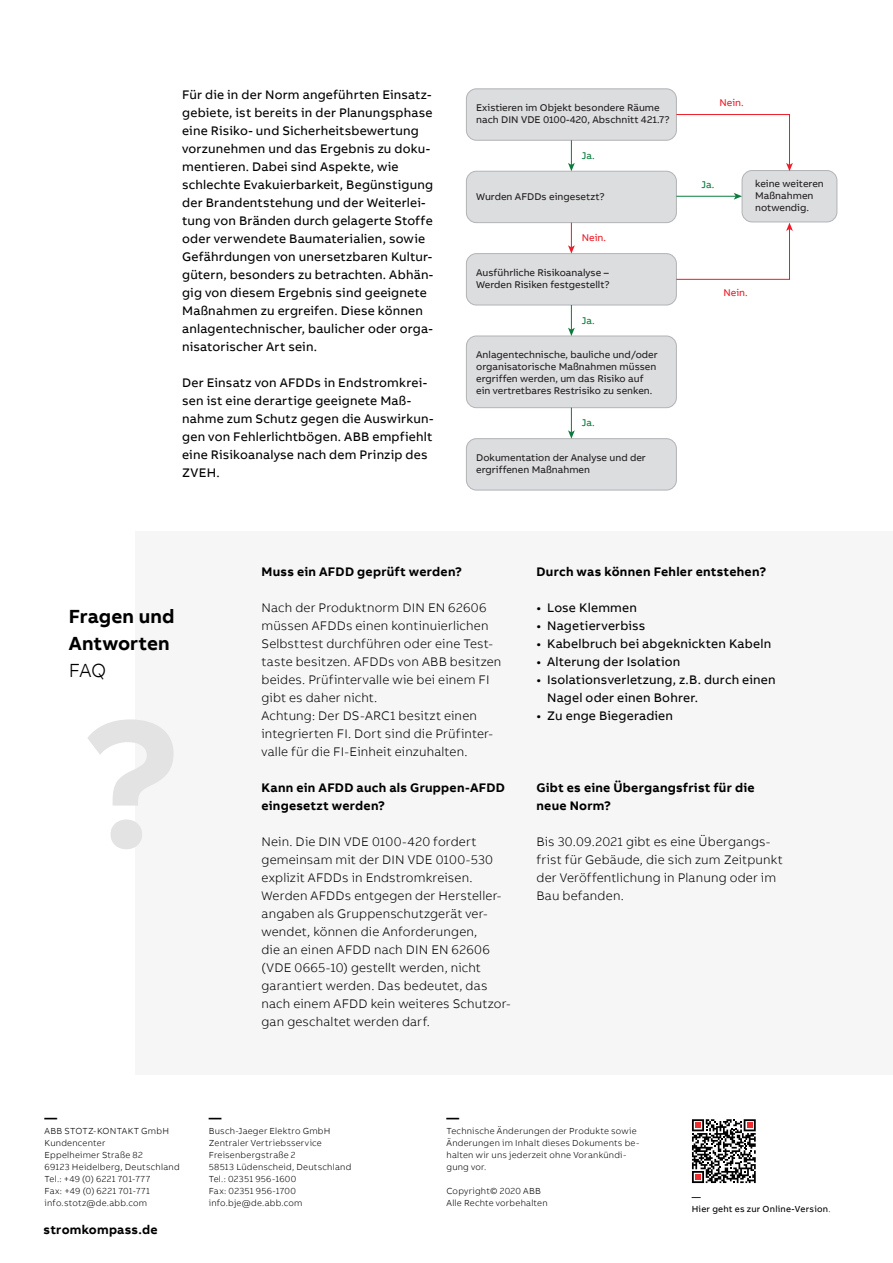
<style>
.page{position:relative;width:893px;height:1263px;background:#fff}
.page>*{position:absolute;margin:0;border:0;box-sizing:border-box;transform-origin:0 0}
.Header_Information_7{font:700 186px "AB Bvoice";color:#e3e3e3}
.Copytext_8_5pt_12pt{font:700 19.5px/27px "AB Bvoice";letter-spacing:.005em;color:#000}
.Copytext_8_5pt_12pt-2{font:300 19.5px "AB Bvoice";color:#000}
.Copytext_8_5pt_12pt-3{font:12.75px/18px "AB Bvoice";letter-spacing:.015em;color:#000}
.Copytext_8_5pt_12pt-4{font:300 12.75px/18px "AB Bvoice";letter-spacing:.01em;color:#000}
.Copytext_8_5pt_12pt-5{font:700 12.75px/18px "AB Bvoice";letter-spacing:.02em;color:#000}
.Contact_8_5pt_12pt{font:700 12.75px "AB Bvoice";letter-spacing:.02em;color:#000}
.t1{font:10.05px/12px "AB Bvoice";color:#231f20}
.t2{font:10.05px "AB Bvoice";color:#ee1c28}
.t3{font:10.05px "AB Bvoice";color:#0c7b3e}
.Additional_Informati{font:300 9px/12px "AB Bvoice";letter-spacing:.025em;color:#000}
.Caption_6pt_8pt{font:9px "AB Bvoice";letter-spacing:.025em;color:#000}
.s1{font-weight:300}
</style>
<div class="page">
<div style="left:136px;top:531px;width:757px;height:543px;background:#f6f6f6"></div>
<svg style="left:692px;top:1119px;width:64px;height:64px"></svg>
<div style="left:466px;top:89px;width:210px;height:51px;background:#dcdddf;border-radius:10px"></div>
<div style="left:466px;top:88px;width:211px;height:53px;border:1px solid #b2b3b7;border-radius:10px"></div>
<div style="left:466px;top:171px;width:210px;height:52px;background:#dcdddf;border-radius:10px"></div>
<div style="left:466px;top:171px;width:211px;height:52px;border:1px solid #b2b3b7;border-radius:10px"></div>
<div style="left:466px;top:254px;width:210px;height:51px;background:#dcdddf;border-radius:10px"></div>
<div style="left:466px;top:253px;width:211px;height:52px;border:1px solid #b2b3b7;border-radius:10px"></div>
<div style="left:466px;top:336px;width:210px;height:72px;background:#dcdddf;border-radius:10px"></div>
<div style="left:466px;top:336px;width:211px;height:72px;border:1px solid #b2b3b7;border-radius:10px"></div>
<div style="left:466px;top:439px;width:210px;height:51px;background:#dcdddf;border-radius:10px"></div>
<div style="left:466px;top:438px;width:211px;height:52px;border:1px solid #b2b3b7;border-radius:10px"></div>
<div style="left:742px;top:171px;width:95px;height:51px;background:#dcdddf;border-radius:10px"></div>
<div style="left:742px;top:170px;width:95px;height:52px;border:1px solid #b2b3b7;border-radius:10px"></div>
<svg style="left:568px;top:140px;width:7px;height:31px"></svg>
<svg style="left:568px;top:305px;width:7px;height:31px"></svg>
<svg style="left:568px;top:408px;width:7px;height:31px"></svg>
<svg style="left:568px;top:223px;width:7px;height:31px"></svg>
<hr style="left:676px;top:196px;width:60px;height:1px;background:#0c7b3e">
<svg style="left:734px;top:193px;width:8px;height:7px"></svg>
<svg style="left:676px;top:114px;width:117px;height:57px"></svg>
<svg style="left:676px;top:223px;width:117px;height:57px"></svg>
<p class="Copytext_8_5pt_12pt-3" style="left:182px;top:85px;width:253px">Für die in der Norm angeführten Einsatz&shy;gebiete, ist bereits in der Planungsphase eine Risiko- und Sicherheitsbewertung vorzunehmen und das Ergebnis zu doku&shy;mentieren. Dabei sind Aspekte, wie schlechte Evakuierbarkeit, Begünstigung der Brandentstehung und der Weiterlei&shy;tung von Bränden durch gelagerte Stoffe oder verwendete Baumaterialien, sowie Gefährdungen von unersetzbaren Kultur&shy;gütern, besonders zu betrachten. Abhän&shy;gig von diesem Ergebnis sind geeignete Maßnahmen zu ergreifen. Diese können anlagentechnischer, baulicher oder orga&shy;nisatorischer Art sein.</p>
<p class="Copytext_8_5pt_12pt-3" style="left:182px;top:373px;width:253px">Der Einsatz von AFDDs in Endstromkrei&shy;sen ist eine derartige geeignete Maß&shy;nahme zum Schutz gegen die Auswirkun&shy;gen von Fehlerlichtbögen. ABB empfiehlt eine Risikoanalyse nach dem Prinzip des ZVEH.</p>
<p class="t1" style="left:476px;top:101px;width:195px">Existieren im Objekt besondere Räume nach DIN VDE 0100-420, Abschnitt 421.7?</p>
<p class="t3" style="left:582px;top:149px;width:14px">Ja.</p>
<p class="t1" style="left:476px;top:191px;width:130px">Wurden AFDDs eingesetzt?</p>
<p class="t2" style="left:582px;top:232px;width:26px">Nein.</p>
<p class="t1" style="left:476px;top:266px;width:135px">Ausführliche Risikoanalyse –<br>Werden Risiken festgestellt?</p>
<p class="t3" style="left:582px;top:314px;width:14px">Ja.</p>
<p class="t1" style="left:476px;top:349px;width:183px">Anlagentechnische, bauliche und/oder organisatorische Maßnahmen müssen ergriffen werden, um das Risiko auf ein vertretbares Restrisiko zu senken.</p>
<p class="t3" style="left:582px;top:417px;width:14px">Ja.</p>
<p class="t1" style="left:476px;top:451px;width:171px">Dokumentation der Analyse und der ergriffenen Maßnahmen</p>
<p class="t2" style="left:719px;top:97px;width:26px">Nein.</p>
<p class="t3" style="left:701px;top:178px;width:14px">Ja.</p>
<p class="t1" style="left:755px;top:178px;width:70px">keine weiteren<br>Maßnahmen notwendig.</p>
<p class="t2" style="left:723px;top:287px;width:26px">Nein.</p>
<p class="Copytext_8_5pt_12pt" style="left:69px;top:603px;width:107px">Fragen und<br>Antworten</p>
<p class="Copytext_8_5pt_12pt-2" style="left:69px;top:659px;width:39px">FAQ</p>
<p class="Header_Information_7" style="left:82px;top:666px;width:102px">?</p>
<p class="Copytext_8_5pt_12pt-5" style="left:261px;top:562px;width:202px">Muss ein AFDD geprüft werden?</p>
<p class="Copytext_8_5pt_12pt-4" style="left:261px;top:598px;width:241px">Nach der Produktnorm DIN EN 62606 müssen AFDDs einen kontinuierlichen Selbsttest durchführen oder eine Test&shy;taste besitzen. AFDDs von ABB besitzen beides. Prüfintervalle wie bei einem FI gibt es daher nicht.</p>
<p class="Copytext_8_5pt_12pt-4" style="left:261px;top:706px;width:233px">Achtung: Der DS-ARC1 besitzt einen integrierten FI. Dort sind die Prüfinter&shy;valle für die FI-Einheit einzuhalten.</p>
<p class="Copytext_8_5pt_12pt-5" style="left:261px;top:778px;width:245px">Kann ein AFDD auch als Gruppen-AFDD eingesetzt werden?</p>
<p class="Copytext_8_5pt_12pt-4" style="left:261px;top:832px;width:251px">Nein. Die DIN VDE 0100-420 fordert gemeinsam mit der DIN VDE 0100-530 explizit AFDDs in Endstromkreisen.<br>Werden AFDDs entgegen der Hersteller&shy;angaben als Gruppenschutzgerät ver&shy;wendet, können die Anforderungen,<br>die an einen AFDD nach DIN EN 62606 (VDE 0665-10) gestellt werden, nicht garantiert werden. Das bedeutet, das nach einem AFDD kein weiteres Schutzor&shy;gan geschaltet werden darf.</p>
<p class="Copytext_8_5pt_12pt-5" style="left:536px;top:562px;width:231px">Durch was können Fehler entstehen?</p>
<p class="Copytext_8_5pt_12pt-3" style="left:536px;top:598px;width:102px">• Lose Klemmen</p>
<p class="Copytext_8_5pt_12pt-3" style="left:536px;top:616px;width:110px">• Nagetierverbiss</p>
<p class="Copytext_8_5pt_12pt-3" style="left:536px;top:634px;width:236px">• Kabelbruch bei abgeknickten Kabeln</p>
<p class="Copytext_8_5pt_12pt-3" style="left:536px;top:652px;width:145px">• Alterung der Isolation</p>
<p class="Copytext_8_5pt_12pt-3" style="left:547px;top:670px;width:230px;text-indent:-11px">• Isolationsverletzung, z.B. durch einen<br>Nagel oder einen Bohrer.</p>
<p class="Copytext_8_5pt_12pt-3" style="left:536px;top:706px;width:138px">• Zu enge Biegeradien</p>
<p class="Copytext_8_5pt_12pt-5" style="left:536px;top:778px;width:220px">Gibt es eine Übergangsfrist für die neue Norm?</p>
<p class="Copytext_8_5pt_12pt-4" style="left:536px;top:832px;width:248px">Bis 30.09.2021 gibt es eine Übergangs&shy;frist für Gebäude, die sich zum Zeitpunkt der Veröffentlichung in Planung oder im Bau befanden.</p>
<p class="Contact_8_5pt_12pt" style="left:45px;top:1109px;width:14px">—</p>
<p class="Additional_Informati" style="left:45px;top:1124px;width:126px">ABB STOTZ-KONTAKT GmbH<br>Kundencenter<br>Eppelheimer Straße 82</p>
<p class="Additional_Informati" style="left:45px;top:1160px;width:137px">69123 Heidelberg, Deutschland</p>
<p class="Additional_Informati" style="left:45px;top:1172px;width:107px">Tel.: +49 (0) 6221 701-777</p>
<p class="Additional_Informati" style="left:45px;top:1184px;width:107px">Fax: +49 (0) 6221 701-771</p>
<p class="Additional_Informati" style="left:45px;top:1196px;width:104px">info.stotz@de.abb.com</p>
<p class="Contact_8_5pt_12pt" style="left:44px;top:1221px;width:116px">stromkompass.de</p>
<p class="Contact_8_5pt_12pt" style="left:209px;top:1109px;width:14px">—</p>
<p class="Additional_Informati" style="left:209px;top:1124px;width:123px">Busch-Jaeger Elektro GmbH</p>
<p class="Additional_Informati" style="left:209px;top:1136px;width:115px">Zentraler Vertriebsservice</p>
<p class="Additional_Informati" style="left:209px;top:1148px;width:88px">Freisenbergstraße 2</p>
<p class="Additional_Informati" style="left:209px;top:1160px;width:144px">58513 Lüdenscheid, Deutschland<br>Tel.: 02351 956-1600</p>
<p class="Additional_Informati" style="left:209px;top:1184px;width:89px">Fax: 02351 956-1700</p>
<p class="Additional_Informati" style="left:209px;top:1196px;width:95px">info.bje@de.abb.com</p>
<p class="Contact_8_5pt_12pt" style="left:446px;top:1109px;width:14px">—</p>
<p class="Additional_Informati" style="left:446px;top:1124px;width:194px">Technische Änderungen der Produkte sowie Änderungen im Inhalt dieses Dokuments be&shy;halten wir uns jederzeit ohne Vorankündi&shy;gung vor.</p>
<p class="Additional_Informati" style="left:446px;top:1184px;width:96px">Copyright© 2020 ABB</p>
<p class="Additional_Informati" style="left:446px;top:1196px;width:103px">Alle Rechte vorbehalten</p>
<p class="Caption_6pt_8pt" style="left:692px;top:1191px;width:10px">—</p>
<p class="Caption_6pt_8pt" style="left:692px;top:1203px;width:140px">Hier geht es zur Online-Version<span class="s1">.</span></p>
</div>
